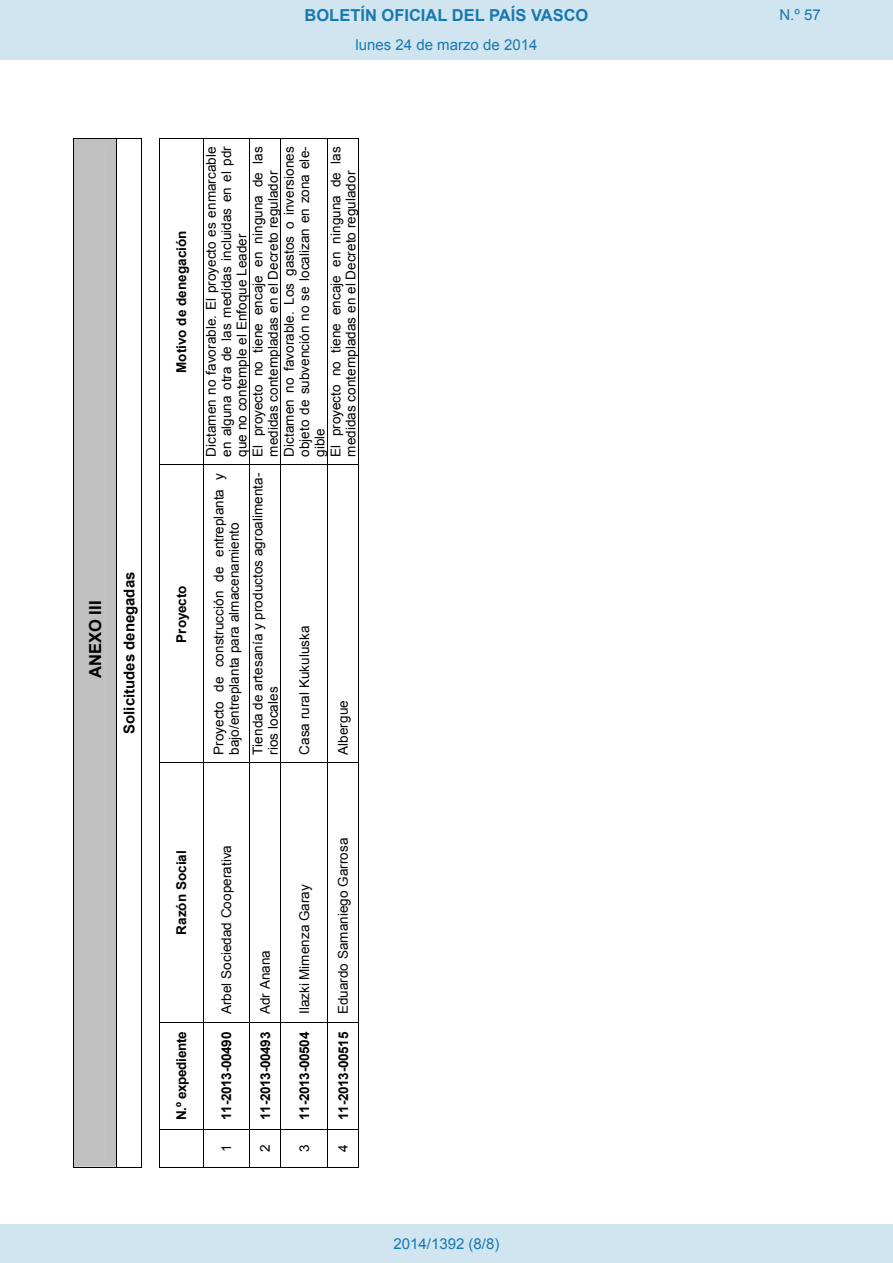
<style>
.page{position:relative;width:893px;height:1263px;background:#fff}
.page>*{position:absolute;margin:0;border:0;box-sizing:border-box;transform-origin:0 0}
.t1{font:700 16.5px "Arial";color:#1879ad}
.t2{font:700 16.5px "Arial";letter-spacing:-.005em;color:#000}
.Paginacion_Centro{font:15px "Arial";color:#1879ad}
.t3{font:700 15px "Arial";color:#000}
.t4{font:13.5px/15.3px "Arial";letter-spacing:.005em;color:#000}
.t5{font:700 13.5px "Arial";letter-spacing:-.025em;color:#000}
.t6{font:700 13.5px "Arial";color:#000}
</style>
<div class="page">
<svg style="left:73px;top:138px;width:69px;height:1030px"></svg>
<hr style="left:159px;top:1129px;width:1px;height:38px;background:#000">
<hr style="left:159px;top:1023px;width:1px;height:106px;background:#000">
<hr style="left:159px;top:763px;width:1px;height:259px;background:#000">
<hr style="left:159px;top:465px;width:1px;height:297px;background:#000">
<hr style="left:159px;top:139px;width:1px;height:325px;background:#000">
<hr style="left:160px;top:1167px;width:43px;height:1px;background:#000">
<hr style="left:160px;top:1129px;width:43px;height:1px;background:#000">
<hr style="left:160px;top:1022px;width:43px;height:1px;background:#000">
<hr style="left:160px;top:762px;width:43px;height:1px;background:#000">
<hr style="left:160px;top:464px;width:43px;height:1px;background:#000">
<hr style="left:160px;top:138px;width:43px;height:1px;background:#000">
<hr style="left:203px;top:1129px;width:1px;height:38px;background:#000">
<hr style="left:203px;top:1023px;width:1px;height:106px;background:#000">
<hr style="left:203px;top:763px;width:1px;height:259px;background:#000">
<hr style="left:203px;top:465px;width:1px;height:297px;background:#000">
<hr style="left:203px;top:139px;width:1px;height:325px;background:#000">
<hr style="left:203px;top:1167px;width:46px;height:1px;background:#000">
<hr style="left:203px;top:1129px;width:46px;height:1px;background:#000">
<hr style="left:203px;top:1022px;width:46px;height:1px;background:#000">
<hr style="left:203px;top:762px;width:46px;height:1px;background:#000">
<hr style="left:203px;top:464px;width:46px;height:1px;background:#000">
<hr style="left:203px;top:138px;width:46px;height:1px;background:#000">
<hr style="left:249px;top:1129px;width:1px;height:38px;background:#000">
<hr style="left:249px;top:1023px;width:1px;height:106px;background:#000">
<hr style="left:249px;top:763px;width:1px;height:259px;background:#000">
<hr style="left:249px;top:465px;width:1px;height:297px;background:#000">
<hr style="left:249px;top:139px;width:1px;height:325px;background:#000">
<hr style="left:250px;top:1167px;width:31px;height:1px;background:#000">
<hr style="left:250px;top:1129px;width:31px;height:1px;background:#000">
<hr style="left:250px;top:1022px;width:31px;height:1px;background:#000">
<hr style="left:250px;top:762px;width:31px;height:1px;background:#000">
<hr style="left:250px;top:464px;width:31px;height:1px;background:#000">
<hr style="left:250px;top:138px;width:31px;height:1px;background:#000">
<hr style="left:281px;top:1129px;width:1px;height:38px;background:#000">
<hr style="left:281px;top:1023px;width:1px;height:106px;background:#000">
<hr style="left:281px;top:763px;width:1px;height:259px;background:#000">
<hr style="left:281px;top:465px;width:1px;height:297px;background:#000">
<hr style="left:281px;top:139px;width:1px;height:325px;background:#000">
<hr style="left:281px;top:1167px;width:46px;height:1px;background:#000">
<hr style="left:281px;top:1129px;width:46px;height:1px;background:#000">
<hr style="left:281px;top:1022px;width:46px;height:1px;background:#000">
<hr style="left:281px;top:762px;width:46px;height:1px;background:#000">
<hr style="left:281px;top:464px;width:46px;height:1px;background:#000">
<hr style="left:281px;top:138px;width:46px;height:1px;background:#000">
<hr style="left:327px;top:1129px;width:1px;height:38px;background:#000">
<hr style="left:327px;top:1023px;width:1px;height:106px;background:#000">
<hr style="left:327px;top:763px;width:1px;height:259px;background:#000">
<hr style="left:327px;top:465px;width:1px;height:297px;background:#000">
<hr style="left:327px;top:139px;width:1px;height:325px;background:#000">
<hr style="left:328px;top:1167px;width:31px;height:1px;background:#000">
<hr style="left:359px;top:1129px;width:1px;height:38px;background:#000">
<hr style="left:328px;top:1129px;width:31px;height:1px;background:#000">
<hr style="left:359px;top:1023px;width:1px;height:106px;background:#000">
<hr style="left:328px;top:1022px;width:31px;height:1px;background:#000">
<hr style="left:359px;top:763px;width:1px;height:259px;background:#000">
<hr style="left:328px;top:762px;width:31px;height:1px;background:#000">
<hr style="left:359px;top:465px;width:1px;height:297px;background:#000">
<hr style="left:328px;top:464px;width:31px;height:1px;background:#000">
<hr style="left:359px;top:139px;width:1px;height:325px;background:#000">
<hr style="left:328px;top:138px;width:31px;height:1px;background:#000">
<div style="left:0;top:0;width:893px;height:60px;background:#d0e5f0"></div>
<div style="left:0;top:1225px;width:893px;height:38px;background:#d0e5f0"></div>
<p class="t2" style="left:85px;top:678px;width:78px;rotate:-90deg">ANEXO III</p>
<p class="t3" style="left:119px;top:734px;width:164px;rotate:-90deg">Solicitudes denegadas</p>
<p class="t1" style="left:305px;top:4px;width:285px">BOLETÍN OFICIAL DEL PAÍS VASCO</p>
<p class="Paginacion_Centro" style="left:779px;top:5px;width:43px">N.º 57</p>
<p class="Paginacion_Centro" style="left:356px;top:35px;width:183px">lunes 24 de marzo de 2014</p>
<p class="t6" style="left:173px;top:373px;width:144px;rotate:-90deg">Motivo de denegación</p>
<p class="t6" style="left:173px;top:642px;width:59px;rotate:-90deg">Proyecto</p>
<p class="t4" style="left:204px;top:457px;width:312px;text-align:justify;rotate:-90deg">Dictamen no favorable. El proyecto es enmarcable en alguna otra de las medidas incluidas en el pdr que no contemple el Enfoque Leader</p>
<p class="t4" style="left:281px;top:457px;width:312px;text-align:justify;rotate:-90deg">Dictamen no favorable. Los gastos o inversiones objeto de subvención no se localizan en zona ele&shy;gible</p>
<p class="t4" style="left:250px;top:457px;width:312px;rotate:-90deg">El proyecto no tiene encaje en ninguna de las medidas contempladas en el Decreto regulador</p>
<p class="t4" style="left:328px;top:457px;width:312px;rotate:-90deg">El proyecto no tiene encaje en ninguna de las medidas contempladas en el Decreto regulador</p>
<p class="t4" style="left:211px;top:755px;width:283px;rotate:-90deg">Proyecto de construcción de entreplanta y bajo/entreplanta para almacenamiento</p>
<p class="t4" style="left:250px;top:755px;width:283px;rotate:-90deg">Tienda de artesanía y productos agroalimenta&shy;rios locales</p>
<p class="t4" style="left:297px;top:755px;width:131px;rotate:-90deg">Casa rural Kukuluska</p>
<p class="t4" style="left:336px;top:755px;width:56px;rotate:-90deg">Albergue</p>
<p class="t6" style="left:173px;top:935px;width:86px;rotate:-90deg">Razón Social</p>
<p class="t5" style="left:173px;top:1120px;width:90px;rotate:-90deg">N.º expediente</p>
<p class="t4" style="left:219px;top:1014px;width:170px;rotate:-90deg">Arbel Sociedad Cooperativa</p>
<p class="t5" style="left:217px;top:1120px;width:89px;rotate:-90deg">11-2013-00490</p>
<p class="t4" style="left:219px;top:1152px;width:9px;rotate:-90deg">1</p>
<p class="t4" style="left:258px;top:1014px;width:66px;rotate:-90deg">Adr Anana</p>
<p class="t5" style="left:256px;top:1120px;width:89px;rotate:-90deg">11-2013-00493</p>
<p class="t4" style="left:258px;top:1152px;width:9px;rotate:-90deg">2</p>
<p class="t4" style="left:297px;top:1014px;width:132px;rotate:-90deg">Ilazki Mimenza Garay</p>
<p class="t5" style="left:295px;top:1120px;width:89px;rotate:-90deg">11-2013-00504</p>
<p class="t4" style="left:297px;top:1152px;width:9px;rotate:-90deg">3</p>
<p class="t4" style="left:336px;top:1014px;width:178px;rotate:-90deg">Eduardo Samaniego Garrosa</p>
<p class="t5" style="left:334px;top:1120px;width:89px;rotate:-90deg">11-2013-00515</p>
<p class="t4" style="left:336px;top:1152px;width:9px;rotate:-90deg">4</p>
<p class="Paginacion_Centro" style="left:393px;top:1234px;width:107px">2014/1392 (8/8)</p>
</div>
